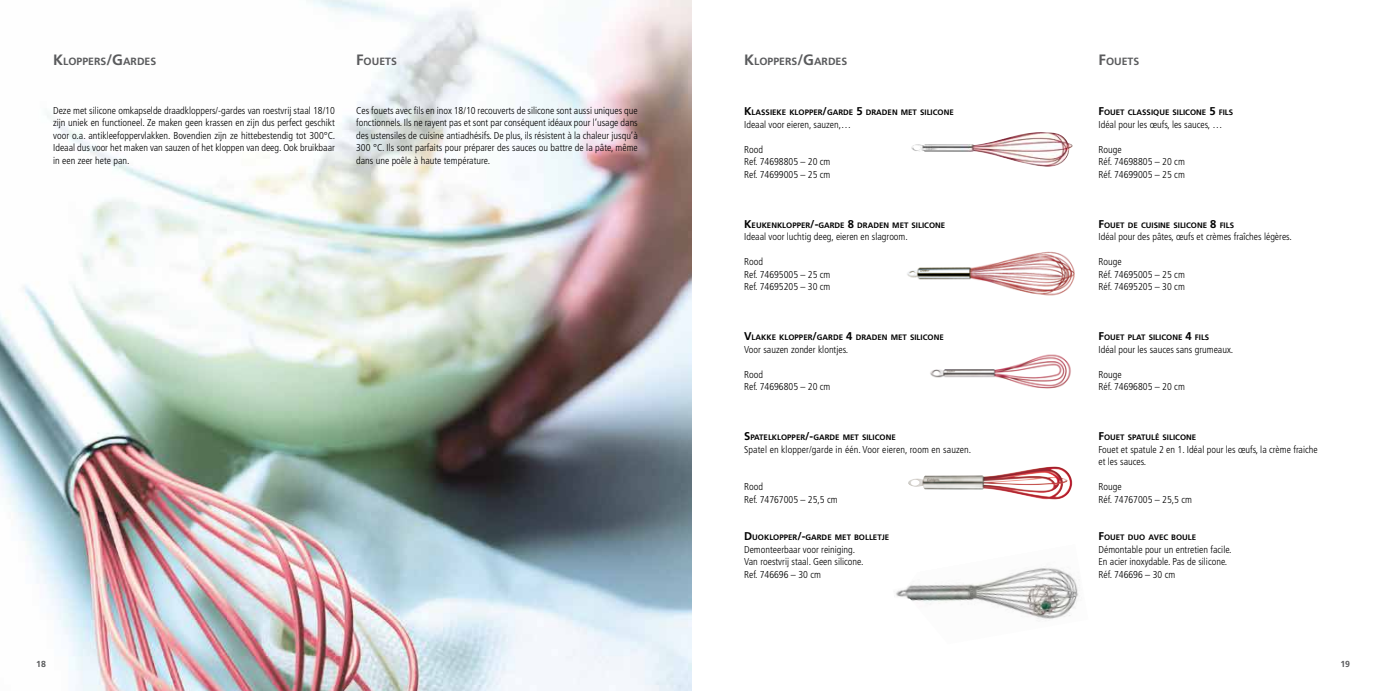
<style>
.page{position:relative;width:1382px;height:691px;background:#fff}
.page>*{position:absolute;margin:0;border:0;box-sizing:border-box;transform-origin:0 0}
.t1{font:700 10.5px "Frutiger";color:#5a5b5d}
.t2{font:300 condensed 10px/12.5px "Frutiger";color:#000}
.t3{font:700 8.75px "Frutiger";color:#5a5b5d}
.t4{font:700 7.88px "Frutiger";color:#000}
.s1{font-size:15px}
.s2{font-size:11.25px}
</style>
<div class="page">
<img style="left:896px;top:567px;width:183px;height:52px">
<img style="left:930px;top:354px;width:141px;height:35px">
<img style="left:911px;top:132px;width:162px;height:35px">
<img style="left:908px;top:466px;width:164px;height:34px">
<img style="left:907px;top:251px;width:168px;height:45px">
<img style="left:0;top:0;width:691px;height:691px">
<p class="t1" style="left:53px;top:55px;width:105px"><span class="s1">K</span>LOPPERS<span class="s1">/G</span>ARDES</p>
<p class="t1" style="left:356px;top:55px;width:42px"><span class="s1">F</span>OUETS</p>
<p class="t1" style="left:744px;top:55px;width:105px"><span class="s1">K</span>LOPPERS<span class="s1">/G</span>ARDES</p>
<p class="t1" style="left:1098px;top:55px;width:42px"><span class="s1">F</span>OUETS</p>
<p class="t2" style="left:53px;top:104px;width:284px;text-align:justify">Deze met silicone omkapselde draadkloppers/-gardes van roestvrij staal 18/10 zijn uniek en functioneel. Ze maken geen krassen en zijn dus perfect geschikt voor o.a. antikleefoppervlakken. Bovendien zijn ze hittebestendig tot 300°C.<br>Ideaal dus voor het maken van sauzen of het kloppen van deeg. Ook bruikbaar in een zeer hete pan.</p>
<p class="t2" style="left:356px;top:104px;width:283px;text-align:justify">Ces fouets avec fils en inox 18/10 recouverts de silicone sont aussi uniques que fonctionnels. Ils ne rayent pas et sont par conséquent idéaux pour l’usage dans des ustensiles de cuisine antiadhésifs. De plus, ils résistent à la chaleur jusqu’à 300 °C. Ils sont parfaits pour préparer des sauces ou battre de la pâte, même dans une poêle à haute température.</p>
<p class="t4" style="left:744px;top:108px;width:211px"><span class="s2">K</span>LASSIEKE KLOPPER<span class="s2">/</span>GARDE <span class="s2">5</span> DRADEN MET SILICONE</p>
<p class="t2" style="left:744px;top:118px;width:109px">Ideaal voor eieren, sauzen,…</p>
<p class="t2" style="left:744px;top:143px;width:88px">Rood<br>Ref. 74698805 – 20 cm<br>Ref. 74699005 – 25 cm</p>
<p class="t4" style="left:1098px;top:108px;width:136px"><span class="s2">F</span>OUET CLASSIQUE SILICONE <span class="s2">5</span> FILS</p>
<p class="t2" style="left:1098px;top:118px;width:125px">Idéal pour les œufs, les sauces, …</p>
<p class="t2" style="left:1098px;top:143px;width:88px">Rouge<br>Réf. 74698805 – 20 cm<br>Réf. 74699005 – 25 cm</p>
<p class="t4" style="left:744px;top:220px;width:203px"><span class="s2">K</span>EUKENKLOPPER<span class="s2">/-</span>GARDE <span class="s2">8</span> DRADEN MET SILICONE</p>
<p class="t2" style="left:744px;top:230px;width:165px">Ideaal voor luchtig deeg, eieren en slagroom.</p>
<p class="t2" style="left:744px;top:255px;width:88px">Rood<br>Ref. 74695005 – 25 cm<br>Ref. 74695205 – 30 cm</p>
<p class="t4" style="left:1098px;top:220px;width:137px"><span class="s2">F</span>OUET DE CUISINE SILICONE <span class="s2">8</span> FILS</p>
<p class="t2" style="left:1098px;top:230px;width:195px">Idéal pour des pâtes, œufs et crèmes fraîches légères.</p>
<p class="t2" style="left:1098px;top:255px;width:88px">Rouge<br>Réf. 74695005 – 25 cm<br>Réf. 74695205 – 30 cm</p>
<p class="t4" style="left:744px;top:333px;width:201px"><span class="s2">V</span>LAKKE KLOPPER<span class="s2">/</span>GARDE <span class="s2">4</span> DRADEN MET SILICONE</p>
<p class="t2" style="left:744px;top:343px;width:106px">Voor sauzen zonder klontjes.</p>
<p class="t2" style="left:744px;top:368px;width:88px">Rood<br>Ref. 74696805 – 20 cm</p>
<p class="t4" style="left:1098px;top:333px;width:112px"><span class="s2">F</span>OUET PLAT SILICONE <span class="s2">4</span> FILS</p>
<p class="t2" style="left:1098px;top:343px;width:136px">Idéal pour les sauces sans grumeaux.</p>
<p class="t2" style="left:1098px;top:368px;width:88px">Rouge<br>Réf. 74696805 – 20 cm</p>
<p class="t4" style="left:744px;top:433px;width:153px"><span class="s2">S</span>PATELKLOPPER<span class="s2">/-</span>GARDE MET SILICONE</p>
<p class="t2" style="left:744px;top:443px;width:229px">Spatel en klopper/garde in één. Voor eieren, room en sauzen.</p>
<p class="t2" style="left:744px;top:480px;width:95px">Rood<br>Ref. 74767005 – 25,5 cm</p>
<p class="t4" style="left:744px;top:533px;width:147px"><span class="s2">D</span> UOKLOPPER<span class="s2">/-</span>GARDE MET BOLLETJE</p>
<p class="t2" style="left:744px;top:543px;width:121px">Demonteerbaar voor reiniging.<br>Van roestvrij staal. Geen silicone.<br>Ref. 746696 – 30 cm</p>
<p class="t4" style="left:1098px;top:433px;width:99px"><span class="s2">F</span>OUET SPATULÉ SILICONE</p>
<p class="t2" style="left:1098px;top:443px;width:221px">Fouet et spatule 2 en 1. Idéal pour les œufs, la crème fraiche et les sauces.</p>
<p class="t2" style="left:1098px;top:480px;width:95px">Rouge<br>Réf. 74767005 – 25,5 cm</p>
<p class="t4" style="left:1098px;top:533px;width:99px"><span class="s2">F</span>OUET DUO AVEC BOULE</p>
<p class="t2" style="left:1098px;top:543px;width:135px">Démontable pour un entretien facile.<br>En acier inoxydable. Pas de silicone.<br>Réf. 746696 – 30 cm</p>
<p class="t3" style="left:36px;top:659px;width:11px">18</p>
<p class="t3" style="left:1340px;top:659px;width:11px">19</p>
</div>
